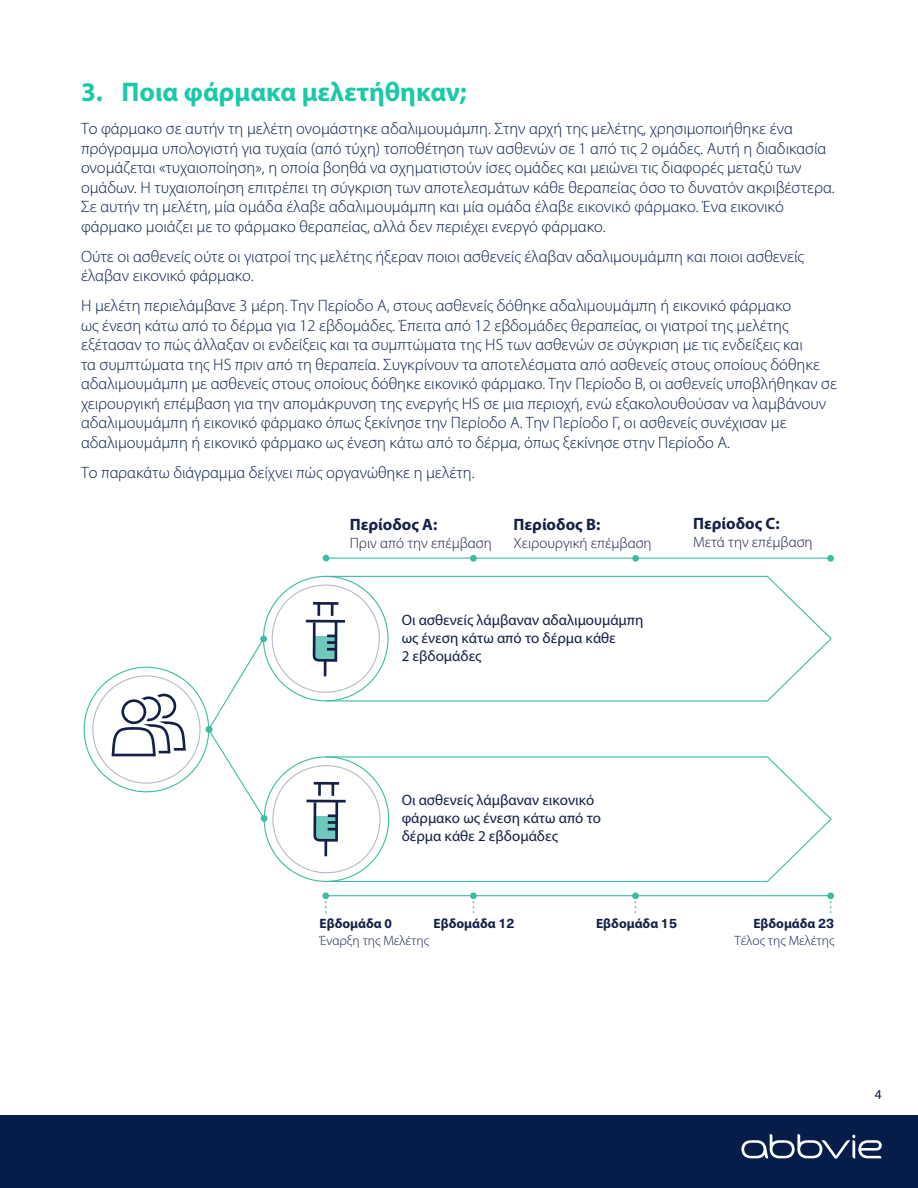
<style>
.page{position:relative;width:918px;height:1188px;background:#fff}
.page>*{position:absolute;margin:0;border:0;box-sizing:border-box;transform-origin:0 0}
.t1{font:700 27px "Myriad Pro";color:#1ac9a8}
.t2{font:300 16.5px/19.5px "Myriad Pro";color:#071d49}
.t3{font:700 16.5px "Myriad Pro";color:#151f47}
.t4{font:15px/18px "Myriad Pro";color:#151f47}
.t5{font:300 15px "Myriad Pro";color:#151f47}
.t6{font:300 13.5px/16.2px "Myriad Pro";color:#141f48;text-align:right}
.t7{font:700 13.5px "Myriad Pro";color:#141f48}
.t8{font:13.5px "Myriad Pro";color:#071d49}
.s1{font-family:"Neue Haas Unica Pro"}
.s2{font-weight:700}
.s3{font-family:"Neue Haas Unica Pro";font-weight:700}
</style>
<div class="page">
<svg style="left:325px;top:899px;width:2px;height:14px"></svg>
<svg style="left:322px;top:557px;width:505px;height:340px"></svg>
<svg style="left:323px;top:555px;width:6px;height:6px"></svg>
<div style="left:470px;top:555px;width:7px;height:7px;background:#3ebca2;border-radius:50%"></div>
<div style="left:632px;top:555px;width:7px;height:7px;background:#3ebca2;border-radius:50%"></div>
<div style="left:827px;top:555px;width:7px;height:7px;background:#3ebca2;border-radius:50%"></div>
<div style="left:322px;top:892px;width:7px;height:7px;background:#3ebca2;border-radius:50%"></div>
<svg style="left:472px;top:899px;width:2px;height:14px"></svg>
<div style="left:470px;top:892px;width:7px;height:7px;background:#3ebca2;border-radius:50%"></div>
<div style="left:632px;top:892px;width:7px;height:7px;background:#3ebca2;border-radius:50%"></div>
<svg style="left:830px;top:899px;width:2px;height:14px"></svg>
<div style="left:827px;top:892px;width:7px;height:7px;background:#3ebca2;border-radius:50%"></div>
<svg style="left:394px;top:575px;width:438px;height:308px"></svg>
<svg style="left:205px;top:571px;width:189px;height:318px"></svg>
<svg style="left:112px;top:694px;width:74px;height:62px"></svg>
<div style="left:0;top:1115px;width:918px;height:73px;background:#071d49"></div>
<svg style="left:741px;top:1134px;width:141px;height:25px"></svg>
<h1 class="t1" style="left:81px;top:75px;width:387px">3. Ποια φάρμακα μελετήθηκαν;</h1>
<p class="t2" style="left:81px;top:119px;width:755px">Το φάρμακο σε αυτήν τη μελέτη ονομάστηκε αδαλιμουμάμπη. Στην αρχή της μελέτης, χρησιμοποιήθηκε ένα πρόγραμμα υπολογιστή για τυχαία (από τύχη) τοποθέτηση των ασθενών σε 1 από τις 2 ομάδες. Αυτή η διαδικασία ονομάζεται «τυχαιοποίηση», η οποία βοηθά να σχηματιστούν ίσες ομάδες και μειώνει τις διαφορές μεταξύ των ομάδων. Η τυχαιοποίηση επιτρέπει τη σύγκριση των αποτελεσμάτων κάθε θεραπείας όσο το δυνατόν ακριβέστερα.<br>Σε αυτήν τη μελέτη, μία ομάδα έλαβε αδαλιμουμάμπη και μία ομάδα έλαβε εικονικό φάρμακο. Ένα εικονικό φάρμακο μοιάζει με το φάρμακο θεραπείας, αλλά δεν περιέχει ενεργό φάρμακο.</p>
<p class="t2" style="left:81px;top:246px;width:724px">Ούτε οι ασθενείς ούτε οι γιατροί της μελέτης ήξεραν ποιοι ασθενείς έλαβαν αδαλιμουμάμπη και ποιοι ασθενείς έλαβαν εικονικό φάρμακο.</p>
<p class="t2" style="left:81px;top:296px;width:758px">Η μελέτη περιελάμβανε 3 μέρη. Την Περίοδο Α, στους ασθενείς δόθηκε αδαλιμουμάμπη ή εικονικό φάρμακο<br>ως ένεση κάτω από το δέρμα για 12 εβδομάδες. Έπειτα από 12 εβδομάδες θεραπείας, οι γιατροί της μελέτης εξέτασαν το πώς άλλαξαν οι ενδείξεις και τα συμπτώματα της HS των ασθενών σε σύγκριση με τις ενδείξεις και<br>τα συμπτώματα της HS πριν από τη θεραπεία. Συγκρίνουν τα αποτελέσματα από ασθενείς στους οποίους δόθηκε αδαλιμουμάμπη με ασθενείς στους οποίους δόθηκε εικονικό φάρμακο. Την Περίοδο Β, οι ασθενείς υποβλήθηκαν σε χειρουργική επέμβαση για την απομάκρυνση της ενεργής HS σε μια περιοχή, ενώ εξακολουθούσαν να λαμβάνουν αδαλιμουμάμπη ή εικονικό φάρμακο όπως ξεκίνησε την Περίοδο A. Την Περίοδο Γ, οι ασθενείς συνέχισαν με αδαλιμουμάμπη ή εικονικό φάρμακο ως ένεση κάτω από το δέρμα, όπως ξεκίνησε στην Περίοδο A.</p>
<p class="t2" style="left:81px;top:462px;width:395px">Το παρακάτω διάγραμμα δείχνει πώς οργανώθηκε η μελέτη.</p>
<p class="t3" style="left:350px;top:514px;width:89px">Περίοδος Α:</p>
<p class="t5" style="left:350px;top:534px;width:144px">Πριν από την επέμβαση</p>
<p class="t3" style="left:514px;top:514px;width:88px">Περίοδος B:</p>
<p class="t5" style="left:514px;top:534px;width:140px">Χειρουργική επέμβαση</p>
<p class="t4" style="left:402px;top:610px;width:243px">Οι ασθενείς λάμβαναν αδαλιμουμάμπη ως ένεση κάτω από το δέρμα κάθε<br>2 εβδομάδες</p>
<p class="t3" style="left:693px;top:513px;width:88px">Περίοδος C:</p>
<p class="t5" style="left:693px;top:533px;width:121px">Μετά την επέμβαση</p>
<p class="t4" style="left:402px;top:791px;width:201px">Οι ασθενείς λάμβαναν εικονικό φάρμακο ως ένεση κάτω από το δέρμα κάθε 2 εβδομάδες</p>
<p class="t7" style="left:320px;top:915px;width:74px">Εβδομάδα 0</p>
<p class="t6" style="left:320px;top:932px;width:111px">Έναρξη της Μελέτης</p>
<p class="t7" style="left:434px;top:915px;width:83px">Εβδομάδα <span class="s1">12</span></p>
<p class="t7" style="left:596px;top:915px;width:83px">Εβδομάδα <span class="s1">15</span></p>
<p class="t6" style="left:735px;top:916px;width:101px"><span class="s2">Εβδομάδα</span> <span class="s3">23<br></span>Τέλος της Μελέτης</p>
<p class="t8" style="left:875px;top:1086px;width:8px">4</p>
</div>
